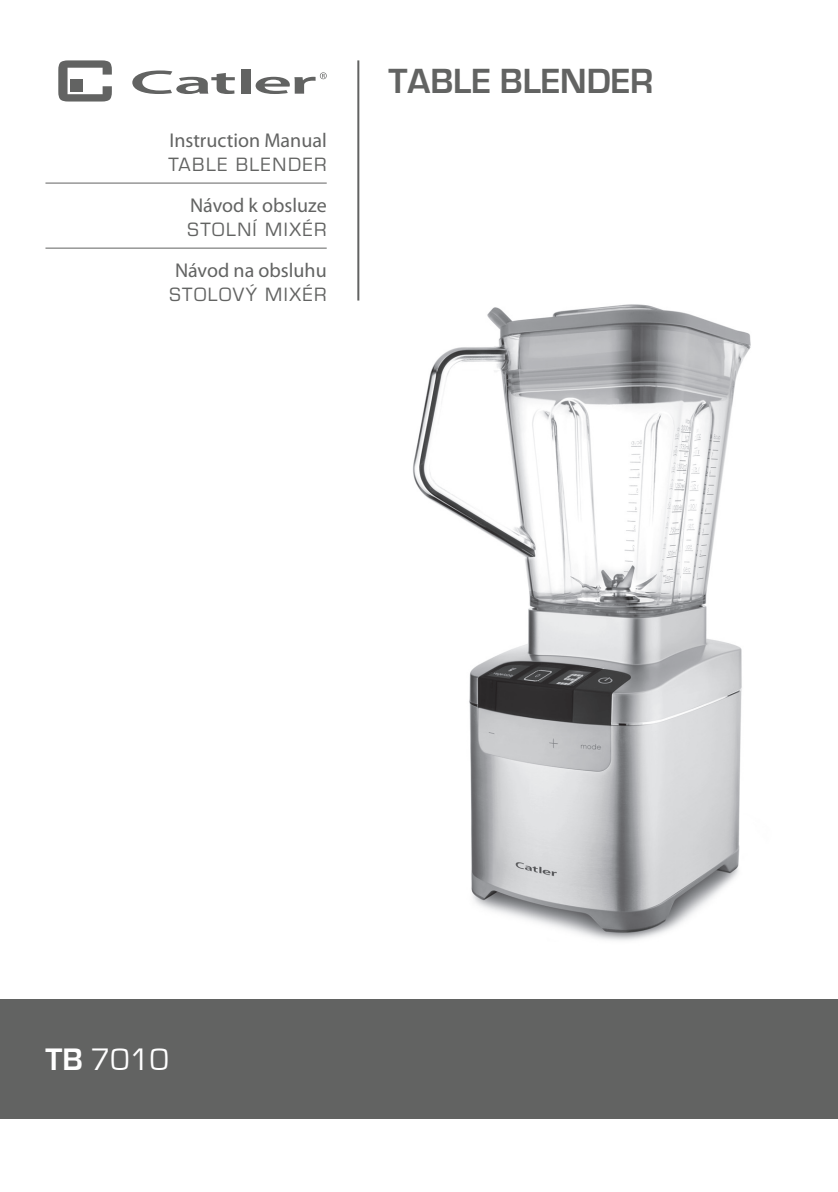
<style>
.page{position:relative;width:838px;height:1192px;background:#fff}
.page>*{position:absolute;margin:0;border:0;box-sizing:border-box;transform-origin:0 0}
.t1{font:700 36px "Eurostile";color:#626362}
.t2{font:32px "Eurostile";color:#fff}
.t3{font:20px "Myriad Pro";color:#626362}
.t4{font:20px "Eurostile TOT";letter-spacing:.08em;color:#626362}
.s1{font-weight:700}
</style>
<div class="page">
<img style="left:413px;top:304px;width:338px;height:637px">
<hr style="left:358px;top:60px;width:1px;height:240px;background:#626362">
<svg style="left:132px;top:70px;width:103px;height:24px"></svg>
<div style="left:241px;top:70px;width:10px;height:24px;background:#626362"></div>
<svg style="left:58px;top:60px;width:54px;height:41px"></svg>
<div style="left:70px;top:79px;width:13px;height:12px;background:#626362"></div>
<svg style="left:256px;top:72px;width:71px;height:22px"></svg>
<div style="left:0;top:999px;width:838px;height:119px;background:#626362"></div>
<hr style="left:45px;top:182px;width:282px;height:1px;background:#626362">
<hr style="left:45px;top:247px;width:282px;height:1px;background:#626362">
<p class="t3" style="left:169px;top:132px;width:159px">Instruction Manual</p>
<p class="t4" style="left:168px;top:158px;width:160px">TABLE BLENDER</p>
<p class="t3" style="left:190px;top:197px;width:138px">Návod k obsluze</p>
<p class="t4" style="left:188px;top:223px;width:141px">STOLNÍ MIXÉR</p>
<p class="t3" style="left:175px;top:262px;width:153px">Návod na obsluhu</p>
<p class="t4" style="left:169px;top:288px;width:159px">STOLOVÝ MIXÉR</p>
<h1 class="t1" style="left:388px;top:64px;width:266px">TABLE BLENDER</h1>
<h2 class="t2" style="left:45px;top:1044px;width:125px"><span class="s1">TB</span> 7010</h2>
</div>
